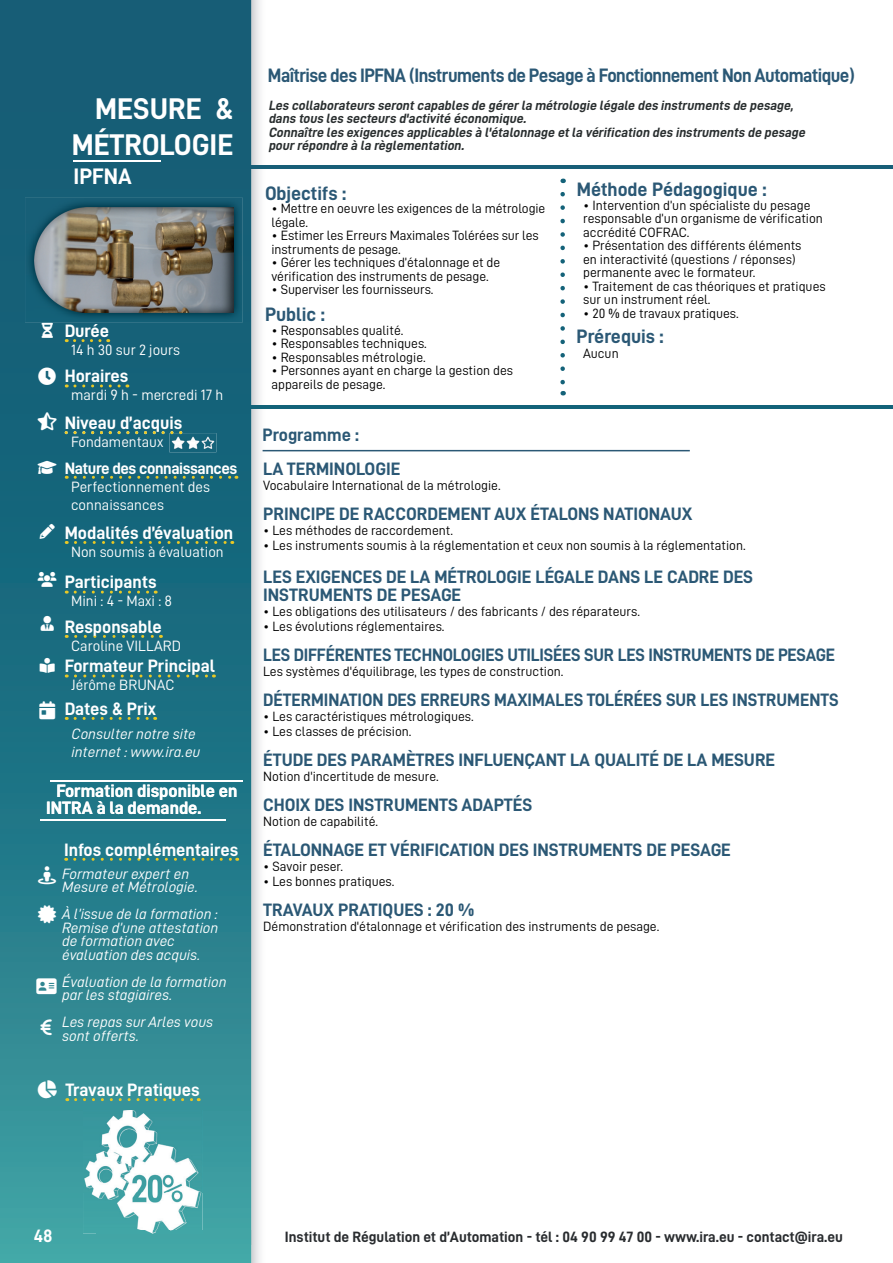
<style>
.page{position:relative;width:893px;height:1263px;background:#fff}
.page>*{position:absolute;margin:0;border:0;box-sizing:border-box;transform-origin:0 0}
.t1{font:30px/36px "D DIN Bold";color:#fff;text-align:right}
.t2{font:22.5px "D DIN Bold";color:#fff}
.t3{font:19.5px "D DIN Bold";letter-spacing:-.03em;color:#2b5875;scale:.95 1}
.t4{font:19.5px "D DIN Bold";color:#2b5875}
.t5{font:19.5px "D DIN Bold";letter-spacing:-.03em;color:#2b5875}
.t6{font:18px/18px "D DIN Bold";color:#2b5875}
.t7{font:18px/16.5px "D DIN Bold";color:#fff}
.t8{font:18px "D DIN Bold";color:#2b5875;scale:.96 1}
.t9{font:16.5px "D DIN Bold";letter-spacing:-.025em;color:#fff}
.t10{font:15px/13.5px "D DIN Italic";color:#fff}
.t11{font:15px/18px "D DIN";color:#fff}
.t12{font:15px "D DIN Bold";color:#292c2f}
.t13{font:13.5px/13.5px "D DIN";color:#000001}
.t14{font:italic 13.5px/13.5px "D DIN Bold";color:#292e2f}
</style>
<div class="page">
<img style="left:251px;top:0;width:14px;height:1263px">
<img style="left:251px;top:1231px;width:14px;height:13px">
<svg style="left:0;top:0;width:251px;height:1263px;background:#207384"></svg>
<hr style="left:50px;top:780px;width:193px;height:1px;background:#fff">
<hr style="left:40px;top:819px;width:185px;height:1px;background:#fff">
<img style="left:25px;top:198px;width:218px;height:124px">
<img style="left:34px;top:207px;width:199px;height:106px">
<hr style="left:73px;top:160px;width:88px;height:2px;background:#fff">
<img style="left:83px;top:1110px;width:119px;height:123px">
<img style="left:97px;top:1231px;width:105px;height:2px">
<svg style="left:75px;top:384px;width:53px;height:3px"></svg>
<svg style="left:75px;top:339px;width:34px;height:3px"></svg>
<svg style="left:75px;top:476px;width:162px;height:3px"></svg>
<svg style="left:75px;top:541px;width:158px;height:3px"></svg>
<svg style="left:75px;top:717px;width:81px;height:3px"></svg>
<svg style="left:75px;top:591px;width:81px;height:3px"></svg>
<svg style="left:76px;top:635px;width:85px;height:3px"></svg>
<svg style="left:75px;top:674px;width:139px;height:3px"></svg>
<svg style="left:75px;top:858px;width:163px;height:3px"></svg>
<img style="left:169px;top:433px;width:47px;height:19px">
<svg style="left:65px;top:431px;width:117px;height:3px"></svg>
<svg style="left:76px;top:1098px;width:123px;height:3px"></svg>
<hr style="left:263px;top:450px;width:427px;height:1px;background:#2b5875">
<hr style="left:251px;top:166px;width:642px;height:3px;background:#175e77">
<hr style="left:250px;top:405px;width:643px;height:3px;background:#126379">
<svg style="left:560px;top:194px;width:5px;height:201px"></svg>
<svg style="left:41px;top:615px;width:13px;height:15px"></svg>
<svg style="left:42px;top:323px;width:11px;height:15px"></svg>
<svg style="left:39px;top:368px;width:17px;height:17px"></svg>
<svg style="left:38px;top:412px;width:19px;height:18px"></svg>
<svg style="left:38px;top:572px;width:19px;height:15px"></svg>
<svg style="left:40px;top:523px;width:15px;height:15px"></svg>
<svg style="left:38px;top:461px;width:19px;height:13px"></svg>
<svg style="left:39px;top:702px;width:16px;height:18px"></svg>
<svg style="left:40px;top:658px;width:15px;height:15px"></svg>
<svg style="left:41px;top:1019px;width:11px;height:16px"></svg>
<svg style="left:38px;top:866px;width:18px;height:18px"></svg>
<svg style="left:38px;top:905px;width:18px;height:18px"></svg>
<svg style="left:38px;top:1080px;width:19px;height:18px"></svg>
<svg style="left:36px;top:978px;width:21px;height:16px"></svg>
<h1 class="t1" style="left:72px;top:90px;width:163px">MESURE &amp;<br>MÉTROLOGIE</h1>
<h2 class="t2" style="left:74px;top:164px;width:60px">IPFNA</h2>
<h3 class="t7" style="left:65px;top:322px;width:46px">Durée</h3>
<p class="t11" style="left:71px;top:340px;width:110px">14 h 30 sur 2 jours</p>
<h3 class="t7" style="left:65px;top:367px;width:65px">Horaires</h3>
<p class="t11" style="left:71px;top:386px;width:154px">mardi 9 h - mercredi 17 h</p>
<h3 class="t7" style="left:65px;top:414px;width:119px">Niveau d’acquis</h3>
<p class="t11" style="left:71px;top:432px;width:94px">Fondamentaux</p>
<p class="t9" style="left:65px;top:459px;width:174px">Nature des connaissances</p>
<p class="t11" style="left:71px;top:477px;width:140px">Perfectionnement des connaissances</p>
<h3 class="t7" style="left:65px;top:524px;width:170px">Modalités d’évaluation</h3>
<p class="t11" style="left:71px;top:542px;width:154px">Non soumis à évaluation</p>
<h3 class="t7" style="left:65px;top:573px;width:93px">Participants</h3>
<p class="t11" style="left:71px;top:592px;width:103px">Mini : 4 - Maxi : 8</p>
<h3 class="t7" style="left:65px;top:618px;width:99px">Responsable</h3>
<p class="t11" style="left:71px;top:636px;width:111px">Caroline VILLARD</p>
<h3 class="t7" style="left:65px;top:657px;width:152px">Formateur Principal</h3>
<p class="t11" style="left:71px;top:676px;width:105px">Jérôme BRUNAC</p>
<h3 class="t7" style="left:65px;top:700px;width:93px">Dates &amp; Prix</h3>
<p class="t10" style="left:72px;top:724px;width:130px;line-height:18px">Consulter notre site internet : www.ira.eu</p>
<h3 class="t7" style="left:46px;top:782px;width:193px;text-indent:10px">Formation disponible en<br>INTRA à la demande.</h3>
<h3 class="t7" style="left:64px;top:841px;width:176px">Infos complémentaires</h3>
<p class="t10" style="left:62px;top:866px;width:138px">Formateur expert en<br>Mesure et Métrologie.</p>
<p class="t10" style="left:62px;top:907px;width:158px">À l’issue de la formation :<br>Remise d’une attestation de formation avec évaluation des acquis.</p>
<p class="t10" style="left:62px;top:974px;width:166px">Évaluation de la formation par les stagiaires.</p>
<p class="t10" style="left:62px;top:1015px;width:152px">Les repas sur Arles vous sont offerts.</p>
<h3 class="t7" style="left:65px;top:1081px;width:136px">Travaux Pratiques</h3>
<h3 class="t3" style="left:268px;top:64px;width:619px">Maîtrise des IPFNA (Instruments de Pesage à Fonctionnement Non Automatique)</h3>
<p class="t14" style="left:268px;top:98px;width:541px">Les collaborateurs seront capables de gérer la métrologie légale des instruments de pesage, dans tous les secteurs d'activité économique.<br>Connaître les exigences applicables à l'étalonnage et la vérification des instruments de pesage pour répondre à la règlementation.</p>
<h3 class="t4" style="left:265px;top:182px;width:83px">Objectifs :</h3>
<p class="t13" style="left:271px;top:201px;width:276px">• Mettre en oeuvre les exigences de la métrologie légale.</p>
<p class="t13" style="left:271px;top:228px;width:269px">• Estimer les Erreurs Maximales Tolérées sur les instruments de pesage.</p>
<p class="t13" style="left:271px;top:255px;width:230px">• Gérer les techniques d’étalonnage et de vérification des instruments de pesage.</p>
<p class="t13" style="left:271px;top:282px;width:164px">• Superviser les fournisseurs.</p>
<h3 class="t5" style="left:265px;top:304px;width:62px">Public :</h3>
<p class="t13" style="left:271px;top:323px;width:133px">• Responsables qualité.</p>
<p class="t13" style="left:271px;top:337px;width:157px">• Responsables techniques.</p>
<p class="t13" style="left:271px;top:350px;width:156px">• Responsables métrologie.</p>
<p class="t13" style="left:271px;top:364px;width:243px">• Personnes ayant en charge la gestion des appareils de pesage.</p>
<h3 class="t6" style="left:263px;top:425px;width:98px">Programme :</h3>
<h3 class="t4" style="left:577px;top:179px;width:191px">Méthode Pédagogique :</h3>
<p class="t13" style="left:583px;top:198px;width:241px">• Intervention d’un spécialiste du pesage responsable d’un organisme de vérification accrédité COFRAC.</p>
<p class="t13" style="left:583px;top:239px;width:220px">• Présentation des différents éléments en interactivité (questions / réponses) permanente avec le formateur.</p>
<p class="t13" style="left:583px;top:279px;width:244px">• Traitement de cas théoriques et pratiques sur un instrument réel.</p>
<p class="t13" style="left:583px;top:306px;width:157px">• 20 % de travaux pratiques.</p>
<h3 class="t4" style="left:577px;top:325px;width:89px">Prérequis :</h3>
<p class="t13" style="left:583px;top:346px;width:37px">Aucun</p>
<h3 class="t6" style="left:263px;top:459px;width:139px">LA TERMINOLOGIE</h3>
<p class="t13" style="left:263px;top:478px;width:239px">Vocabulaire International de la métrologie.</p>
<h3 class="t6" style="left:263px;top:504px;width:431px">PRINCIPE DE RACCORDEMENT AUX ÉTALONS NATIONAUX</h3>
<p class="t13" style="left:263px;top:523px;width:191px">• Les méthodes de raccordement.</p>
<p class="t13" style="left:263px;top:538px;width:484px">• Les instruments soumis à la réglementation et ceux non soumis à la réglementation.</p>
<h3 class="t6" style="left:263px;top:567px;width:491px">LES EXIGENCES DE LA MÉTROLOGIE LÉGALE DANS LE CADRE DES<br>INSTRUMENTS DE PESAGE</h3>
<p class="t13" style="left:263px;top:604px;width:378px">• Les obligations des utilisateurs / des fabricants / des réparateurs.</p>
<p class="t13" style="left:263px;top:619px;width:183px">• Les évolutions réglementaires.</p>
<h3 class="t8" style="left:263px;top:645px;width:597px">LES DIFFÉRENTES TECHNOLOGIES UTILISÉES SUR LES INSTRUMENTS DE PESAGE</h3>
<p class="t13" style="left:263px;top:664px;width:302px">Les systèmes d'équilibrage, les types de construction.</p>
<h3 class="t6" style="left:263px;top:690px;width:577px">DÉTERMINATION DES ERREURS MAXIMALES TOLÉRÉES SUR LES INSTRUMENTS</h3>
<p class="t13" style="left:263px;top:709px;width:212px">• Les caractéristiques métrologiques.</p>
<p class="t13" style="left:263px;top:724px;width:150px">• Les classes de précision.</p>
<h3 class="t6" style="left:263px;top:750px;width:513px">ÉTUDE DES PARAMÈTRES INFLUENÇANT LA QUALITÉ DE LA MESURE</h3>
<p class="t13" style="left:263px;top:769px;width:177px">Notion d'incertitude de mesure.</p>
<h3 class="t6" style="left:263px;top:795px;width:271px">CHOIX DES INSTRUMENTS ADAPTÉS</h3>
<p class="t13" style="left:263px;top:814px;width:116px">Notion de capabilité.</p>
<h3 class="t6" style="left:263px;top:840px;width:469px">ÉTALONNAGE ET VÉRIFICATION DES INSTRUMENTS DE PESAGE</h3>
<p class="t13" style="left:263px;top:859px;width:81px">• Savoir peser.</p>
<p class="t13" style="left:263px;top:874px;width:133px">• Les bonnes pratiques.</p>
<h3 class="t6" style="left:263px;top:900px;width:213px">TRAVAUX PRATIQUES : 20 %</h3>
<p class="t13" style="left:263px;top:919px;width:398px">Démonstration d'étalonnage et vérification des instruments de pesage.</p>
<h3 class="t7" style="left:34px;top:1227px;width:20px">48</h3>
<p class="t12" style="left:285px;top:1228px;width:560px">Institut de Régulation et d’Automation - tél : 04 90 99 47 00 - www.ira.eu - contact@ira.eu</p>
</div>
